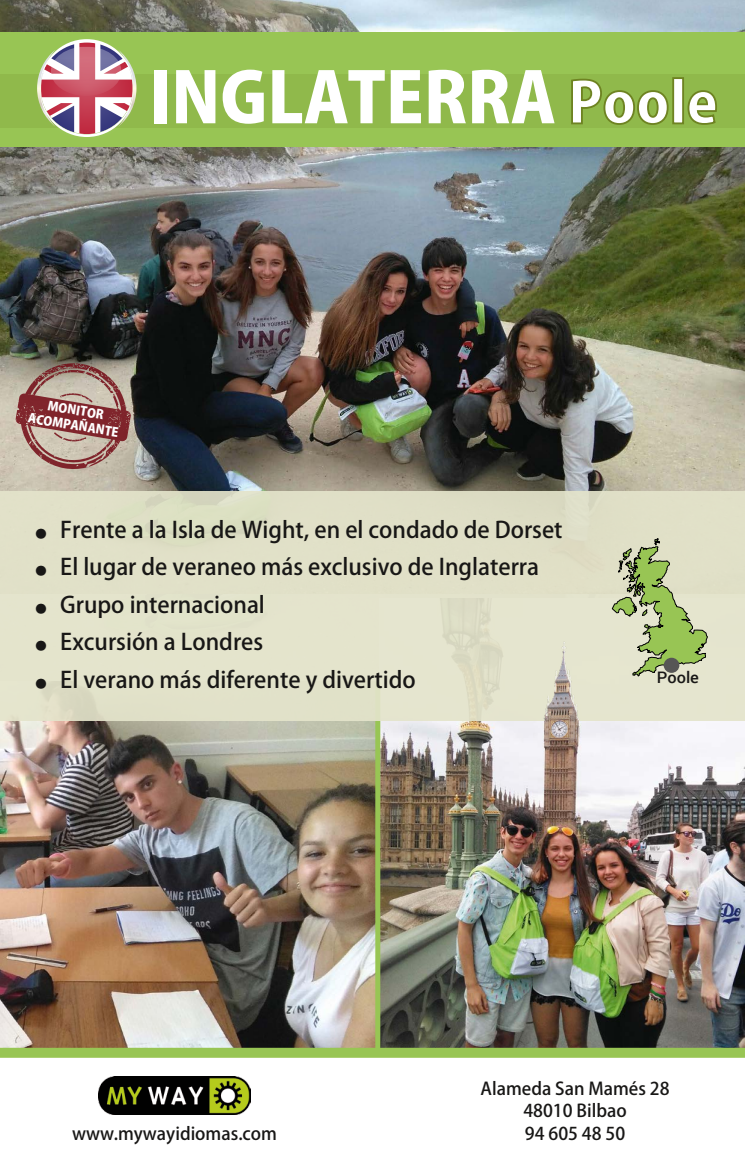
<style>
.page{position:relative;width:745px;height:1157px;background:#fff}
.page>*{position:absolute;margin:0;border:0;box-sizing:border-box;transform-origin:0 0}
.t1{font:800 68.75px "Koz Go Pr 6 N";color:#fff}
.t2{font:500 22.5px "Koz Go Pr 6 N";color:#181716}
.t3{font:500 17.5px/22.5px "Koz Go Pr 6 N";color:#181716;text-align:center}
.t4{font:500 15.88px "Roboto";color:#181716}
.t5{font:800 12.5px/15px "Koz Go Pr 6 N";color:#fff;text-align:center}
.s1{font-size:56.25px}
.s2{font-weight:400;font-size:11.25px}
</style>
<div class="page">
<img style="left:0;top:0;width:744px;height:33px">
<img style="left:0;top:147px;width:744px;height:344px">
<img style="left:0;top:720px;width:375px;height:327px">
<img style="left:380px;top:720px;width:364px;height:327px">
<div style="left:375px;top:682px;width:5px;height:370px;background:#98c554"></div>
<div style="left:0;top:33px;width:744px;height:114px;background:#98c554"></div>
<div style="left:0;top:74px;width:744px;height:54px;background:#90b94b"></div>
<svg style="left:15px;top:363px;width:116px;height:106px;background:#a77e77"></svg>
<div style="left:0;top:491px;width:744px;height:229px;background:#e4e4cb"></div>
<svg style="left:571px;top:78px;width:98px;height:47px"></svg>
<div style="left:671px;top:77px;width:12px;height:47px;border:2px solid #6e8322"></div>
<svg style="left:687px;top:90px;width:30px;height:35px"></svg>
<svg style="left:37px;top:39px;width:100px;height:98px"></svg>
<svg style="left:611px;top:538px;width:96px;height:138px"></svg>
<div style="left:663px;top:657px;width:16px;height:16px;background:#565655;border-radius:50%"></div>
<div style="left:0;top:1047px;width:744px;height:10px;background:#98c554"></div>
<img style="left:98px;top:1076px;width:153px;height:38px">
<h1 class="t1" style="left:149px;top:59px;width:569px">INGLATERRA <span class="s1">Poole</span></h1>
<p class="t5" style="left:32px;top:396px;width:93px;rotate:9deg">MONITOR<br>ACOMPAÑANTE</p>
<p class="t2" style="left:35px;top:516px;width:528px"><span class="s2">●</span> Frente a la Isla de Wight, en el condado de Dorset</p>
<p class="t2" style="left:35px;top:554px;width:505px"><span class="s2">●</span> El lugar de veraneo más exclusivo de Inglaterra</p>
<p class="t2" style="left:35px;top:591px;width:231px"><span class="s2">●</span> Grupo internacional</p>
<p class="t2" style="left:35px;top:629px;width:229px"><span class="s2">●</span> Excursión a Londres</p>
<p class="t2" style="left:35px;top:666px;width:381px"><span class="s2">●</span> El verano más diferente y divertido</p>
<p class="t4" style="left:656px;top:666px;width:44px">Poole</p>
<p class="t3" style="left:480px;top:1077px;width:190px">Alameda San Mamés 28<br>48010 Bilbao</p>
<p class="t3" style="left:72px;top:1122px;width:206px">www.mywayidiomas.com</p>
<p class="t3" style="left:524px;top:1122px;width:102px">94 605 48 50</p>
</div>
